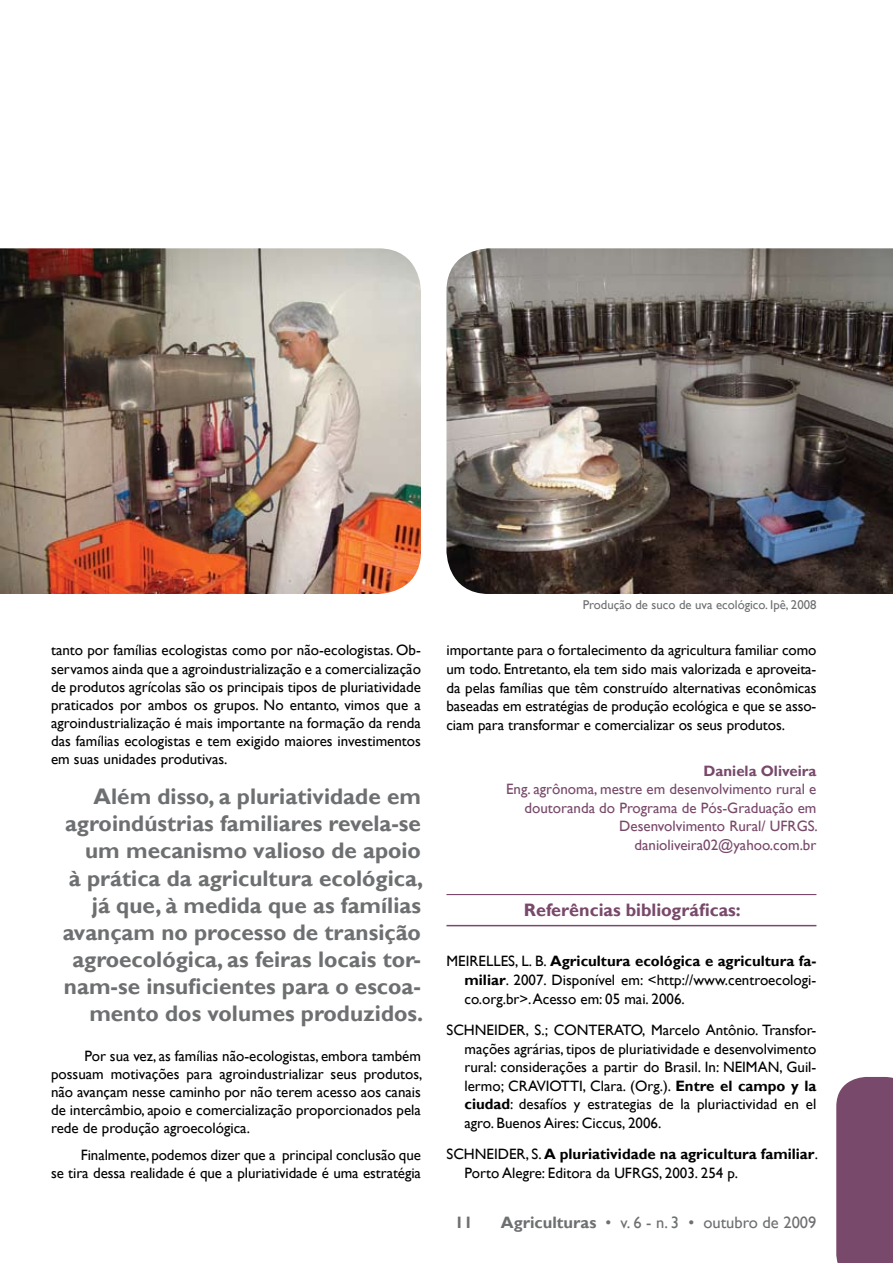
<style>
.page{position:relative;width:893px;height:1263px;background:#fff}
.page>*{position:absolute;margin:0;border:0;box-sizing:border-box;transform-origin:0 0}
.t1{font:700 22.5px/27.2px "Gill Sans";color:#6d6f71;text-align:right}
.t2{font:700 18px "Gill Sans";color:#78496a}
.t3{font:16.5px "Gill Sans";color:#6d6f71}
.t4{font:700 16.5px "Gill Sans";color:#6d6f71}
.t5{font:15px/18.6px "Gill Sans";color:#000;text-align:justify}
.t6{font:15px/18.6px "Gill Sans";color:#78496a;text-align:right}
.t7{font:700 15px "Gill Sans";color:#78496a}
.t8{font:12.75px "Gill Sans";color:#6d6f71}
.s1{font-weight:700}
</style>
<div class="page">
<hr style="left:446px;top:894px;width:370px;height:1px;background:#78496a">
<hr style="left:446px;top:925px;width:370px;height:1px;background:#78496a">
<img style="left:0;top:248px;width:421px;height:346px">
<img style="left:446px;top:248px;width:447px;height:346px">
<div style="left:836px;top:1077px;width:57px;height:186px;background:#78496a"></div>
<p class="t5" style="left:51px;top:642px;width:371px;line-height:18.1px">tanto por famílias ecologistas como por não-ecologistas. Ob&shy;servamos ainda que a agroindustrialização e a comercialização de produtos agrícolas são os principais tipos de pluriatividade praticados por ambos os grupos. No entanto, vimos que a agroindustrialização é mais importante na formação da renda das famílias ecologistas e tem exigido maiores investimentos em suas unidades produtivas.</p>
<p class="t1" style="left:63px;top:784px;width:362px">Além disso, a pluriatividade em agroindústrias familiares revela-se um mecanismo valioso de apoio<br>à prática da agricultura ecológica, já que, à medida que as famílias avançam no processo de transição agroecológica, as feiras locais tor&shy;nam-se insuficientes para o escoa&shy;mento dos volumes produzidos.</p>
<p class="t5" style="left:51px;top:1047px;width:373px;line-height:18.1px;text-indent:34px">Por sua vez, as famílias não-ecologistas, embora também possuam motivações para agroindustrializar seus produtos, não avançam nesse caminho por não terem acesso aos canais de intercâmbio, apoio e comercialização proporcionados pela rede de produção agroecológica.</p>
<p class="t5" style="left:51px;top:1146px;width:371px;line-height:18.1px;text-align:right">Finalmente, podemos dizer que a principal conclusão que<br>se tira dessa realidade é que a pluriatividade é uma estratégia</p>
<p class="t8" style="left:583px;top:597px;width:235px">Produção de suco de uva ecológico. Ipê, 2008</p>
<p class="t5" style="left:446px;top:641px;width:371px">importante para o fortalecimento da agricultura familiar como um todo. Entretanto, ela tem sido mais valorizada e aproveita&shy;da pelas famílias que têm construído alternativas econômicas baseadas em estratégias de produção ecológica e que se asso&shy;ciam para transformar e comercializar os seus produtos.</p>
<p class="t7" style="left:703px;top:761px;width:114px">Daniela Oliveira</p>
<p class="t6" style="left:506px;top:780px;width:313px">Eng. agrônoma, mestre em desenvolvimento rural e doutoranda do Programa de Pós-Graduação em Desenvolvimento Rural/ UFRGS. danioliveira02@yahoo.com.br</p>
<p class="t2" style="left:524px;top:899px;width:218px">Referências bibliográficas:</p>
<p class="t5" style="left:464px;top:952px;width:353px;text-indent:-18px">MEIRELLES, L. B. <span class="s1">Agricultura ecológica e agricultura fa&shy;miliar</span>. 2007. Disponível em: &lt;http://www.centroecologi&shy;co.org.br&gt;. Acesso em: 05 mai. 2006.</p>
<p class="t5" style="left:464px;top:1021px;width:353px;text-indent:-18px">SCHNEIDER, S.; CONTERATO, Marcelo Antônio. Transfor&shy;mações agrárias, tipos de pluriatividade e desenvolvimento rural: considerações a partir do Brasil. In: NEIMAN, Guil&shy;lermo; CRAVIOTTI, Clara. (Org.). <span class="s1">Entre el campo y la ciudad</span>: desafíos y estrategias de la pluriactividad en el agro. Buenos Aires: Ciccus, 2006.</p>
<p class="t5" style="left:464px;top:1145px;width:355px;text-indent:-18px">SCHNEIDER, S. <span class="s1">A pluriatividade na agricultura familiar</span>.<br>Porto Alegre: Editora da UFRGS, 2003. 254 p.</p>
<p class="t4" style="left:455px;top:1212px;width:20px">11</p>
<p class="t3" style="left:501px;top:1212px;width:317px"><span class="s1">Agriculturas</span> • v. 6 - n. 3 • outubro de 2009</p>
</div>
